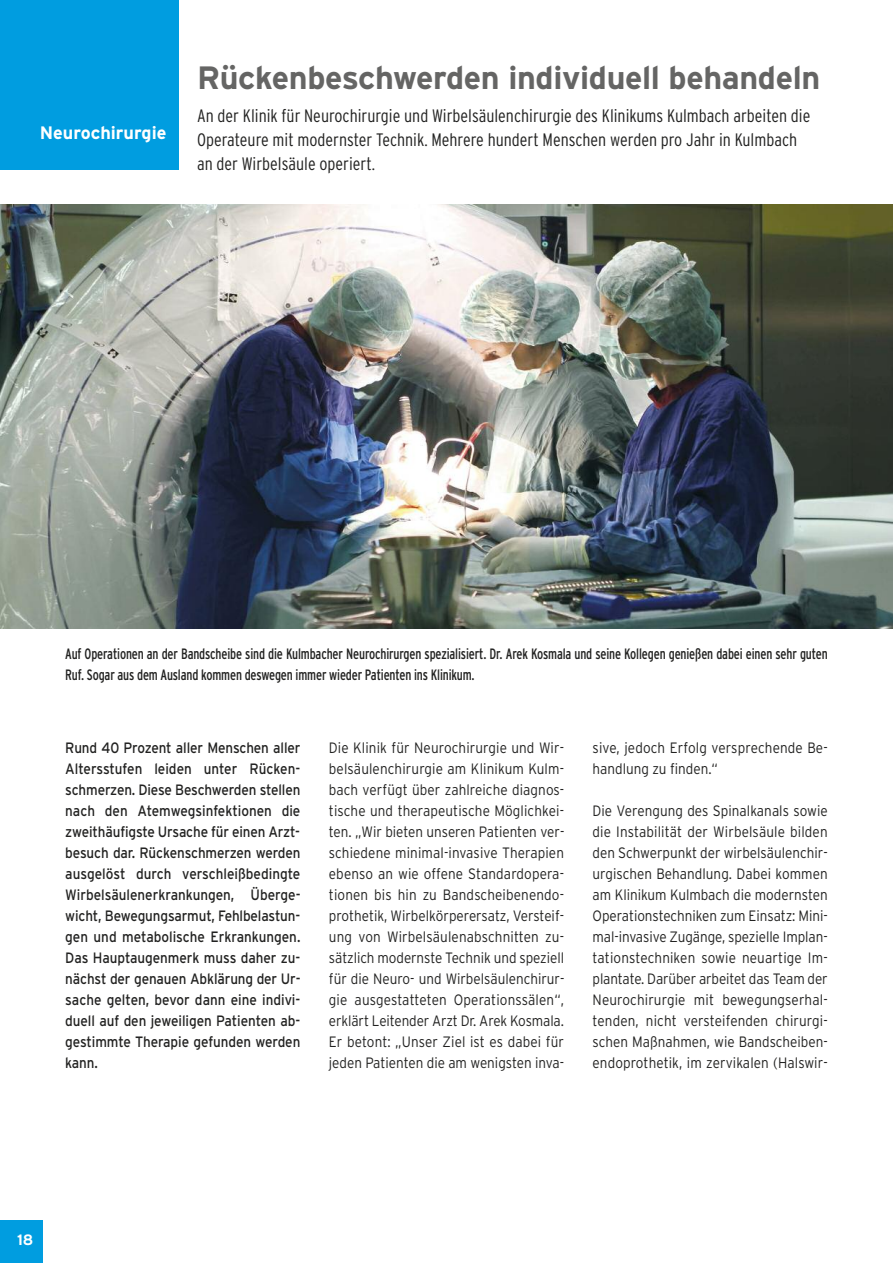
<style>
.page{position:relative;width:893px;height:1263px;background:#fff}
.page>*{position:absolute;margin:0;border:0;box-sizing:border-box;transform-origin:0 0}
.t1{font:700 32.25px "Interstate";letter-spacing:-.01em;color:#656564}
.t2{font:300 condensed 18px/24px "Interstate";color:#222221}
.t3{font:700 18px "Interstate";color:#fff}
.t4{font:300 15px/21px "Interstate";color:#222221;text-align:justify;scale:.9 1}
.t5{font:15px/21px "Interstate";letter-spacing:-.005em;color:#222221;text-align:justify;scale:.9 1}
.t6{font:condensed 15px/21px "Interstate";letter-spacing:-.01em;color:#222221;scale:.9 1}
.t7{font:700 15px "Interstate";color:#fff}
</style>
<div class="page">
<div style="left:0;top:1220px;width:43px;height:43px;background:#009de0"></div>
<div style="left:0;top:0;width:179px;height:170px;background:#009de0"></div>
<img style="left:0;top:204px;width:893px;height:425px">
<p class="t3" style="left:40px;top:122px;width:128px">Neurochirurgie</p>
<h1 class="t1" style="left:197px;top:59px;width:625px">Rückenbeschwerden individuell behandeln</h1>
<p class="t2" style="left:197px;top:103px;width:615px">An der Klinik für Neurochirurgie und Wirbelsäulenchirurgie des Klinikums Kulmbach arbeiten die<br>Operateure mit modernster Technik. Mehrere hundert Menschen werden pro Jahr in Kulmbach an der Wirbelsäule operiert.</p>
<p class="t6" style="left:65px;top:643px;width:849px">Auf Operationen an der Bandscheibe sind die Kulmbacher Neurochirurgen spezialisiert. Dr. Arek Kosmala und seine Kollegen genießen dabei einen sehr guten<br>Ruf. Sogar aus dem Ausland kommen deswegen immer wieder Patienten ins Klinikum.</p>
<p class="t5" style="left:65px;top:738px;width:263px">Rund 40 Prozent aller Menschen aller Altersstufen leiden unter Rücken&shy;schmerzen. Diese Beschwerden stellen nach den Atemwegsinfektionen die zweithäufigste Ursache für einen Arzt&shy;besuch dar. Rückenschmerzen werden ausgelöst durch verschleißbedingte Wirbelsäulenerkrankungen, Überge&shy;wicht, Bewegungsarmut, Fehlbelastun&shy;gen und metabolische Erkrankungen.<br>Das Hauptaugenmerk muss daher zu&shy;nächst der genauen Abklärung der Ur&shy;sache gelten, bevor dann eine indivi&shy;duell auf den jeweiligen Patienten ab&shy;gestimmte Therapie gefunden werden kann.</p>
<p class="t4" style="left:329px;top:738px;width:263px">Die Klinik für Neurochirurgie und Wir&shy;belsäulenchirurgie am Klinikum Kulm&shy;bach verfügt über zahlreiche diagnos&shy;tische und therapeutische Möglichkei&shy;ten. „Wir bieten unseren Patienten ver&shy;schiedene minimal-invasive Therapien ebenso an wie offene Standardopera&shy;tionen bis hin zu Bandscheibenendo&shy;prothetik, Wirbelkörperersatz, Versteif&shy;ung von Wirbelsäulenabschnitten zu&shy;sätzlich modernste Technik und speziell für die Neuro- und Wirbelsäulenchirur&shy;gie ausgestatteten Operationssälen“, erklärt Leitender Arzt Dr. Arek Kosmala.<br>Er betont: „Unser Ziel ist es dabei für jeden Patienten die am wenigsten inva-</p>
<p class="t4" style="left:593px;top:738px;width:263px">sive, jedoch Erfolg versprechende Be&shy;handlung zu finden.“</p>
<p class="t4" style="left:593px;top:801px;width:263px">Die Verengung des Spinalkanals sowie die Instabilität der Wirbelsäule bilden den Schwerpunkt der wirbelsäulenchir&shy;urgischen Behandlung. Dabei kommen am Klinikum Kulmbach die modernsten Operationstechniken zum Einsatz: Mini&shy;mal-invasive Zugänge, spezielle Implan&shy;tationstechniken sowie neuartige Im&shy;plantate. Darüber arbeitet das Team der Neurochirurgie mit bewegungserhal&shy;tenden, nicht versteifenden chirurgi&shy;schen Maßnahmen, wie Bandscheiben&shy;endoprothetik, im zervikalen (Halswir-</p>
<p class="t7" style="left:17px;top:1231px;width:18px">18</p>
</div>
